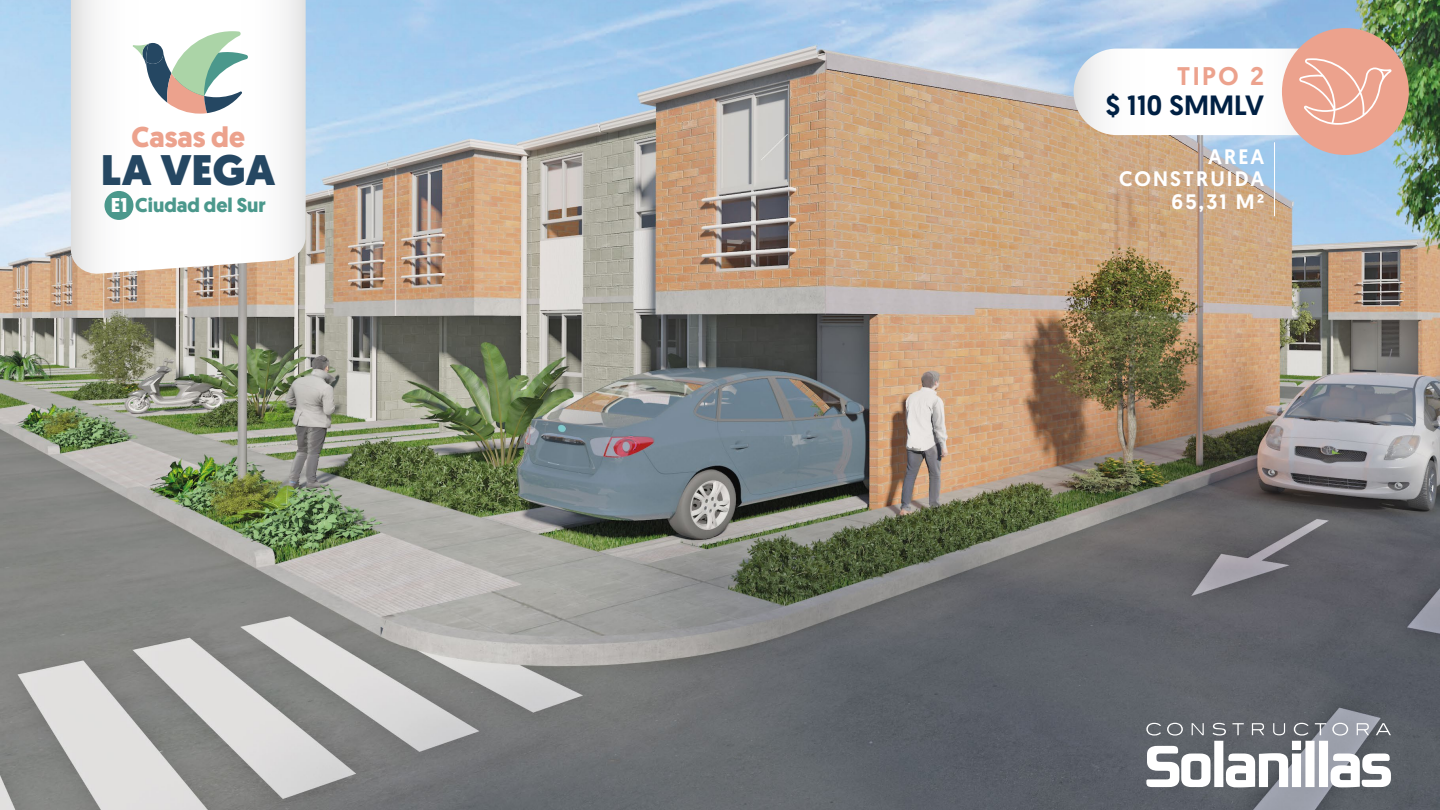
<style>
.page{position:relative;width:1440px;height:810px;background:#fff}
.page>*{position:absolute;margin:0;border:0;box-sizing:border-box;transform-origin:0 0}
.t1{font:900 42.67px "Geomanist";color:#254762}
.t2{font:700 28.65px "Geomanist";color:#eca28d}
.t3{font:500 27.83px "Geomanist";color:#002043}
.t4{font:500 25.5px "Geomanist";color:#eca28d}
.t5{font:500 20.92px/22.5px "Geomanist";letter-spacing:.1em;color:#fff;text-align:right}
.t6{font:700 19.95px "Geomanist";color:#4b988c}
.s1{color:#fff}
</style>
<div class="page">
<img style="left:0;top:0;width:1440px;height:810px">
<svg style="left:1146px;top:723px;width:245px;height:64px"></svg>
<svg style="left:71px;top:0;width:235px;height:275px"></svg>
<div style="left:104px;top:191px;width:29px;height:29px;background:#4b988c;border-radius:50%"></div>
<svg style="left:132px;top:31px;width:116px;height:83px"></svg>
<div style="left:1282px;top:28px;width:127px;height:127px;background:#eca28d;border-radius:50%"></div>
<svg style="left:1074px;top:49px;width:318px;height:86px"></svg>
<hr style="left:1274px;top:142px;width:1px;height:74px;background:#fff">
<h2 class="t2" style="left:132px;top:118px;width:115px">Casas de</h2>
<h1 class="t1" style="left:101px;top:142px;width:176px">LA VEGA</h1>
<p class="t6" style="left:111px;top:192px;width:157px"><span class="s1">E1</span> Ciudad del Sur</p>
<p class="t4" style="left:1177px;top:59px;width:88px">TIPO 2</p>
<h3 class="t3" style="left:1106px;top:87px;width:160px">$ 110 SMMLV</h3>
<p class="t5" style="left:1119px;top:145px;width:147px">AREA<br>CONSTRUIDA<br>65,31 M²</p>
</div>
